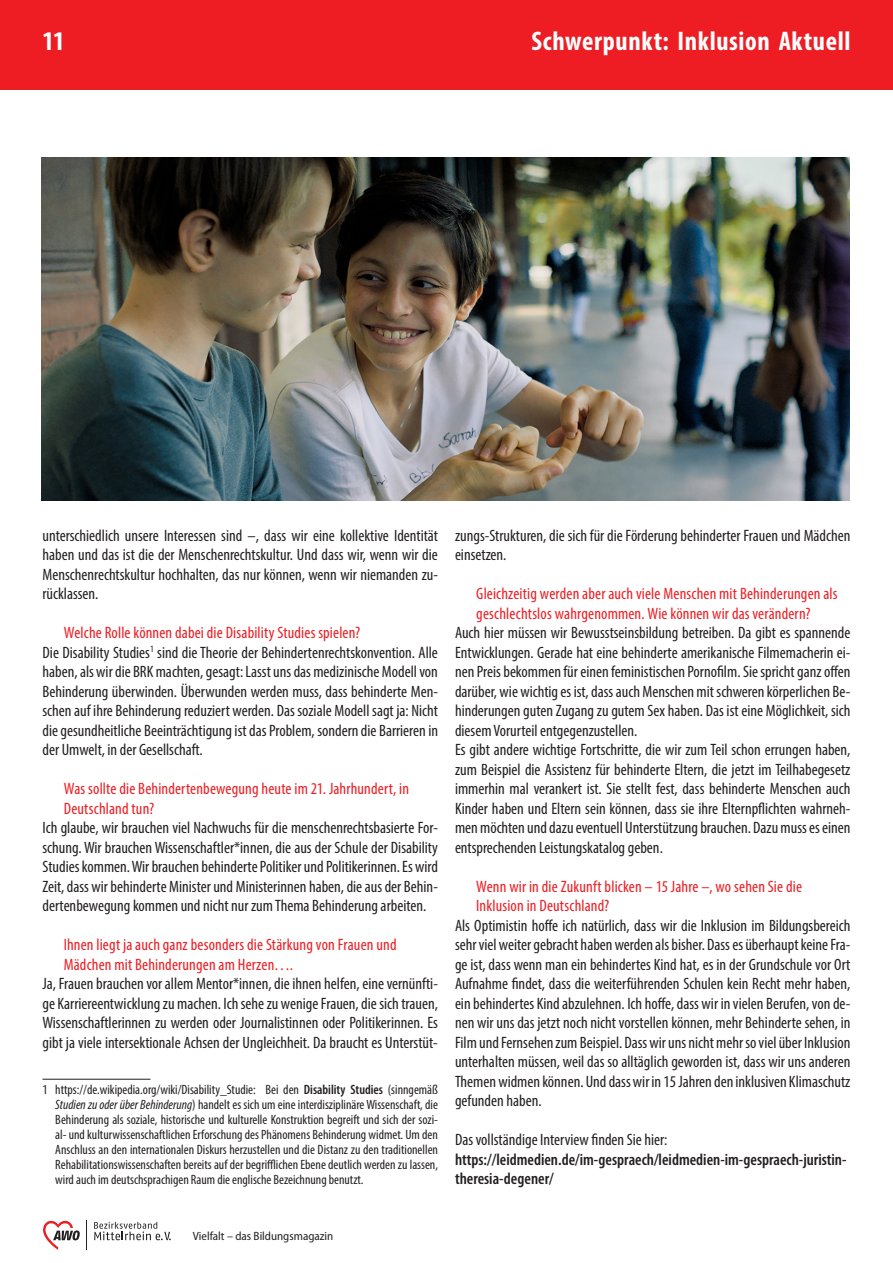
<style>
.page{position:relative;width:893px;height:1263px;background:#fff}
.page>*{position:absolute;margin:0;border:0;box-sizing:border-box;transform-origin:0 0}
.t1{font:700 condensed 27px "Myriad Pro";letter-spacing:.025em;color:#fff}
.t2{font:condensed 16.5px/19.5px "Myriad Pro";color:#231f20;text-align:justify}
.t3{font:condensed 16.5px/19.5px "Myriad Pro";letter-spacing:.01em;color:#ee1d23}
.t4{font:600 condensed 16.5px/19.5px "Myriad Pro";color:#231f20}
.t5{font:condensed 13.5px/15px "Myriad Pro";color:#231f20;text-align:justify}
.t6{font:semi-condensed 12px "Myriad Pro";color:#231f20}
.s1{color:#ee1d23}
.s2{font-weight:600}
.s3{font-style:italic}
</style>
<div class="page">
<svg style="left:43px;top:1221px;width:37px;height:29px"></svg>
<svg style="left:94px;top:1222px;width:76px;height:18px"></svg>
<div style="left:0;top:0;width:893px;height:89px;background:#ee1d23"></div>
<hr style="left:43px;top:1079px;width:108px;height:1px;background:#231f20">
<img style="left:42px;top:158px;width:807px;height:343px">
<h1 class="t1" style="left:43px;top:24px;width:24px">11</h1>
<h1 class="t1" style="left:532px;top:24px;width:320px">Schwerpunkt: Inklusion Aktuell</h1>
<p class="t2" style="left:43px;top:525px;width:397px">unterschiedlich unsere Interessen sind –, dass wir eine kollektive Identität haben und das ist die der Menschenrechtskultur. Und dass wir, wenn wir die Menschenrechtskultur hochhalten, das nur können, wenn wir niemanden zu&shy;rücklassen.</p>
<p class="t2" style="left:43px;top:623px;width:397px;text-align:left;text-indent:21px"><span class="s1">Welche Rolle können dabei die Disability Studies spielen?<br></span>Die Disability Studies<sup>1</sup> sind die Theorie der Behindertenrechtskonvention. Alle haben, als wir die BRK machten, gesagt: Lasst uns das medizinische Modell von Behinderung überwinden. Überwunden werden muss, dass behinderte Men&shy;schen auf ihre Behinderung reduziert werden. Das soziale Modell sagt ja: Nicht die gesundheitliche Beeinträchtigung ist das Problem, sondern die Barrieren in der Umwelt, in der Gesellschaft.</p>
<p class="t3" style="left:64px;top:779px;width:347px">Was sollte die Behindertenbewegung heute im 21. Jahrhundert, in<br>Deutschland tun?</p>
<p class="t2" style="left:43px;top:818px;width:397px">Ich glaube, wir brauchen viel Nachwuchs für die menschenrechtsbasierte For&shy;schung. Wir brauchen Wissenschaftler*innen, die aus der Schule der Disability Studies kommen. Wir brauchen behinderte Politiker und Politikerinnen. Es wird Zeit, dass wir behinderte Minister und Ministerinnen haben, die aus der Behin&shy;dertenbewegung kommen und nicht nur zum Thema Behinderung arbeiten.</p>
<p class="t3" style="left:64px;top:935px;width:334px">Ihnen liegt ja auch ganz besonders die Stärkung von Frauen und<br>Mädchen mit Behinderungen am Herzen….</p>
<p class="t2" style="left:43px;top:974px;width:397px">Ja, Frauen brauchen vor allem Mentor*innen, die ihnen helfen, eine vernünfti&shy;ge Karriereentwicklung zu machen. Ich sehe zu wenige Frauen, die sich trauen, Wissenschaftlerinnen zu werden oder Journalistinnen oder Politikerinnen. Es gibt ja viele intersektionale Achsen der Ungleichheit. Da braucht es Unterstüt-</p>
<p class="t5" style="left:55px;top:1082px;width:384px;text-indent:-13px">1 https://de.wikipedia.org/wiki/Disability_Studie: Bei den <span class="s2">Disability Studies</span> (sinngemäß <span class="s3">Studien zu oder über Behinderung</span>) handelt es sich um eine interdisziplinäre Wissenschaft, die Behinderung als soziale, historische und kulturelle Konstruktion begreift und sich der sozi&shy;al- und kulturwissenschaftlichen Erforschung des Phänomens Behinderung widmet. Um den Anschluss an den internationalen Diskurs herzustellen und die Distanz zu den traditionellen Rehabilitationswissenschaften bereits auf der begrifflichen Ebene deutlich werden zu lassen, wird auch im deutschsprachigen Raum die englische Bezeichnung benutzt.</p>
<p class="t2" style="left:455px;top:525px;width:397px">zungs-Strukturen, die sich für die Förderung behinderter Frauen und Mädchen einsetzen.</p>
<p class="t3" style="left:476px;top:584px;width:363px">Gleichzeitig werden aber auch viele Menschen mit Behinderungen als geschlechtslos wahrgenommen. Wie können wir das verändern?</p>
<p class="t2" style="left:455px;top:623px;width:397px;text-align:left">Auch hier müssen wir Bewusstseinsbildung betreiben. Da gibt es spannende Entwicklungen. Gerade hat eine behinderte amerikanische Filmemacherin ei&shy;nen Preis bekommen für einen feministischen Pornofilm. Sie spricht ganz offen darüber, wie wichtig es ist, dass auch Menschen mit schweren körperlichen Be&shy;hinderungen guten Zugang zu gutem Sex haben. Das ist eine Möglichkeit, sich diesem Vorurteil entgegenzustellen.<br>Es gibt andere wichtige Fortschritte, die wir zum Teil schon errungen haben, zum Beispiel die Assistenz für behinderte Eltern, die jetzt im Teilhabegesetz immerhin mal verankert ist. Sie stellt fest, dass behinderte Menschen auch Kinder haben und Eltern sein können, dass sie ihre Elternpflichten wahrneh&shy;men möchten und dazu eventuell Unterstützung brauchen. Dazu muss es einen entsprechenden Leistungskatalog geben.</p>
<p class="t3" style="left:476px;top:876px;width:327px">Wenn wir in die Zukunft blicken – 15 Jahre –, wo sehen Sie die<br>Inklusion in Deutschland?</p>
<p class="t2" style="left:455px;top:915px;width:397px">Als Optimistin hoffe ich natürlich, dass wir die Inklusion im Bildungsbereich sehr viel weiter gebracht haben werden als bisher. Dass es überhaupt keine Fra&shy;ge ist, dass wenn man ein behindertes Kind hat, es in der Grundschule vor Ort Aufnahme findet, dass die weiterführenden Schulen kein Recht mehr haben, ein behindertes Kind abzulehnen. Ich hoffe, dass wir in vielen Berufen, von de&shy;nen wir uns das jetzt noch nicht vorstellen können, mehr Behinderte sehen, in Film und Fernsehen zum Beispiel. Dass wir uns nicht mehr so viel über Inklusion unterhalten müssen, weil das so alltäglich geworden ist, dass wir uns anderen Themen widmen können. Und dass wir in 15 Jahren den inklusiven Klimaschutz gefunden haben.</p>
<p class="t2" style="left:455px;top:1130px;width:214px">Das vollständige Interview finden Sie hier:</p>
<p class="t4" style="left:455px;top:1150px;width:393px">https://leidmedien.de/im-gespraech/leidmedien-im-gespraech-juristin&shy;theresia-degener/</p>
<p class="t6" style="left:193px;top:1229px;width:142px">Vielfalt – das Bildungsmagazin</p>
</div>
